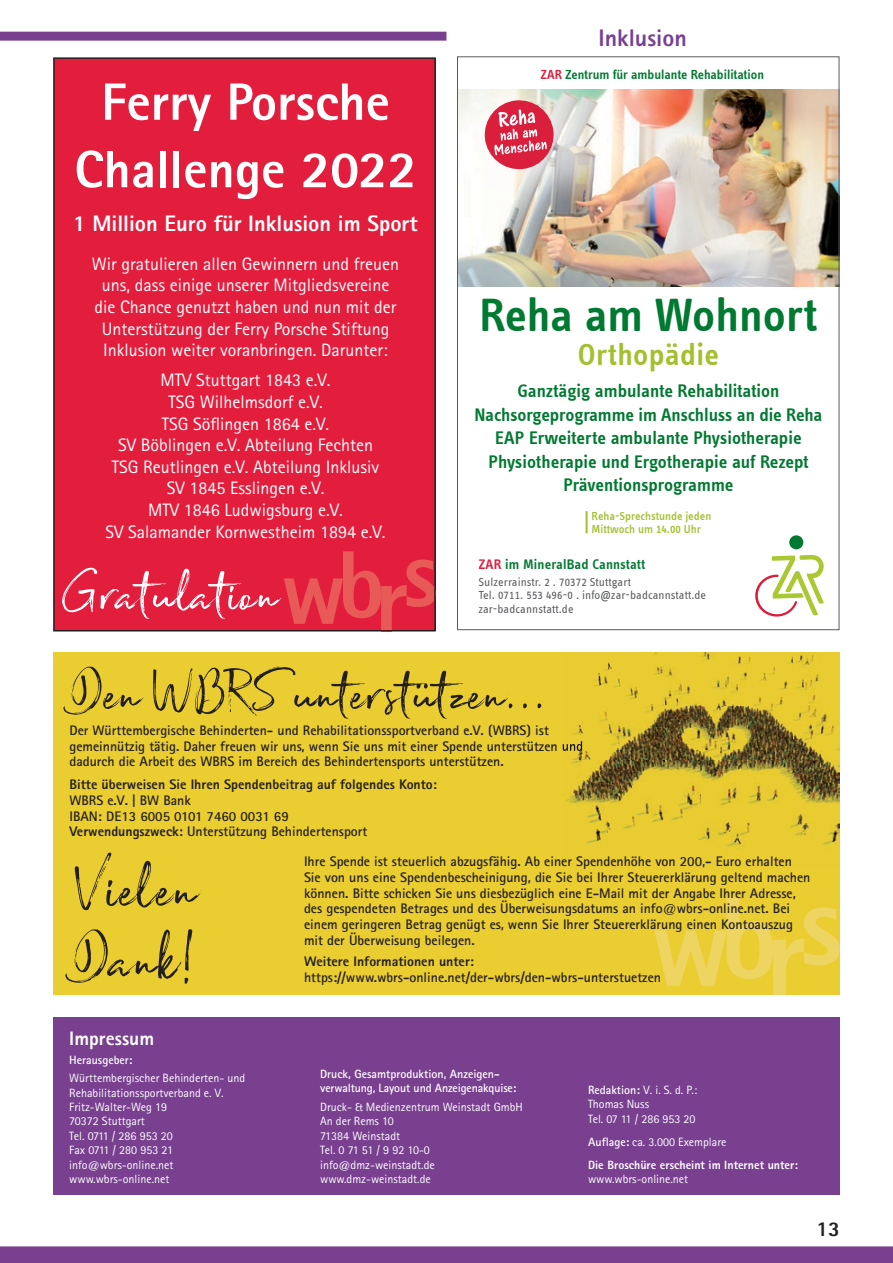
<style>
.page{position:relative;width:893px;height:1263px;background:#fff}
.page>*{position:absolute;margin:0;border:0;box-sizing:border-box;transform-origin:0 0}
.t1{font:74.85px/70.7px "Broadcast Matter";letter-spacing:-.01em;color:#231f20}
.t2{font:67.35px "Broadcast Matter";color:#231f20}
.t3{font:67.35px "Broadcast Matter";color:#fff}
.t4{font:800 52.5px/67.5px "Rotis Sans Serif";color:#fff;text-align:center}
.t5{font:48px "Info Text Semibold Tf";color:#007931}
.t6{font:31.5px "Info Text Semibold Tf";letter-spacing:.01em;color:#a2c02f}
.t7{font:800 24px "Rotis Sans Serif";color:#794090}
.t8{font:800 22.5px "Rotis Sans Serif";color:#fff}
.t9{font:800 21px "Rotis Sans Serif";color:#231f20}
.t10{font:800 19.5px "Rotis Sans Serif";color:#fff}
.t11{font:18.75px/23.4px "Info Text Semibold Tf";letter-spacing:-.005em;color:#007931;text-align:center}
.t12{font:18px/21.6px "Rotis Sans Serif";color:#fff;text-align:center}
.t13{font:14.25px "Info Text Semibold Tf";letter-spacing:.01em;color:#007931}
.t14{font:700 13.95px/15.8px "Rotis Sans Serif";color:#231f20}
.t15{font:800 13.95px "Rotis Sans Serif";color:#231f20}
.t16{font:700 13.8px/15.6px "Rotis Sans Serif";color:#231f20}
.t17{font:800 13.8px "Rotis Sans Serif";color:#231f20}
.t18{font:13.5px "Info Text Semibold Tf";color:#007931}
.t19{font:12px/14.4px "Rotis Sans Serif";color:#fff}
.t20{font:12px/13.5px "Info Text Regular Tf";letter-spacing:.01em;color:#58595b}
.t21{font:700 12px/14.4px "Rotis Sans Serif";color:#fff}
.t22{font:800 12px/23px "Rotis Sans Serif";color:#fff}
.t23{font:12px/13.5px "Info Text Medium Tf";color:#a2c02f}
.s1{color:#da1f3d}
.s2{font-weight:800}
.s3{font-weight:700}
.s4{font-weight:400}
</style>
<div class="page">
<div style="left:0;top:32px;width:446px;height:9px;background:#794090"></div>
<div style="left:0;top:1246px;width:893px;height:17px;background:#794090"></div>
<div style="left:53px;top:57px;width:383px;height:574px;background:#e31d3c"></div>
<div style="left:53px;top:1017px;width:787px;height:178px;background:#794090"></div>
<div style="left:53px;top:653px;width:787px;height:342px;background:#eacd30"></div>
<img style="left:565px;top:653px;width:275px;height:194px">
<img style="left:563px;top:741px;width:20px;height:13px">
<svg style="left:654px;top:897px;width:186px;height:98px"></svg>
<svg style="left:284px;top:551px;width:152px;height:81px"></svg>
<hr style="left:586px;top:511px;width:2px;height:22px;background:#a2c02f">
<img style="left:459px;top:90px;width:381px;height:196px">
<div style="left:789px;top:535px;width:14px;height:14px;background:#007931;border-radius:50%"></div>
<svg style="left:755px;top:555px;width:69px;height:62px"></svg>
<svg style="left:483px;top:99px;width:72px;height:72px"></svg>
<h3 class="t7" style="left:598px;top:22px;width:90px">Inklusion</h3>
<h3 class="t4" style="left:74px;top:68px;width:344px">Ferry Porsche<br>Challenge 2022</h3>
<h3 class="t8" style="left:73px;top:209px;width:346px">1 Million Euro für Inklusion im Sport</h3>
<p class="t12" style="left:92px;top:253px;width:309px">Wir gratulieren allen Gewinnern und freuen uns, dass einige unserer Mitgliedsvereine die Chance genutzt haben und nun mit der Unterstützung der Ferry Porsche Stiftung Inklusion weiter voranbringen. Darunter:</p>
<p class="t12" style="left:106px;top:369px;width:281px">MTV Stuttgart 1843 e.V.<br>TSG Wilhelmsdorf e.V.<br>TSG Söflingen 1864 e.V.<br>SV Böblingen e.V. Abteilung Fechten<br>TSG Reutlingen e.V. Abteilung Inklusiv<br>SV 1845 Esslingen e.V.<br>MTV 1846 Ludwigsburg e.V.<br>SV Salamander Kornwestheim 1894 e.V.</p>
<h2 class="t3" style="left:63px;top:553px;width:216px">Gratulation</h2>
<p class="t18" style="left:540px;top:67px;width:225px"><span class="s1">ZAR</span> Zentrum für ambulante Rehabilitation</p>
<h3 class="t5" style="left:480px;top:288px;width:339px">Reha am Wohnort</h3>
<h3 class="t6" style="left:578px;top:337px;width:142px">Orthopädie</h3>
<h3 class="t11" style="left:474px;top:379px;width:349px">Ganztägig ambulante Rehabilitation Nachsorgeprogramme im Anschluss an die Reha EAP Erweiterte ambulante Physiotherapie Physiotherapie und Ergotherapie auf Rezept Präventionsprogramme</h3>
<p class="t23" style="left:591px;top:509px;width:121px">Reha-Sprechstunde jeden<br>Mittwoch um 14.00 Uhr</p>
<p class="t13" style="left:478px;top:557px;width:168px"><span class="s1">ZAR</span> im MineralBad Cannstatt</p>
<p class="t20" style="left:478px;top:575px;width:229px">Sulzerrainstr. 2 . 70372 Stuttgart<br>Tel. 0711. 553 496-0 . info@zar-badcannstatt.de zar-badcannstatt.de</p>
<h2 class="t2" style="left:69px;top:653px;width:479px">Den WBRS unterstützen...</h2>
<p class="t16" style="left:69px;top:722px;width:515px">Der Württembergische Behinderten- und Rehabilitationssportverband e.V. (WBRS) ist gemeinnützig tätig. Daher freuen wir uns, wenn Sie uns mit einer Spende unterstützen und dadurch die Arbeit des WBRS im Bereich des Behindertensports unterstützen.</p>
<p class="t17" style="left:69px;top:776px;width:369px">Bitte überweisen Sie Ihren Spendenbeitrag auf folgendes Konto:</p>
<p class="t16" style="left:69px;top:792px;width:299px">WBRS e.V. | BW Bank<br>IBAN: DE13 6005 0101 7460 0031 69<br><span class="s2">Verwendungszweck:</span> Unterstützung Behindertensport</p>
<h1 class="t1" style="left:72px;top:856px;width:130px">Vielen<br>Dank!</h1>
<p class="t14" style="left:304px;top:853px;width:508px">Ihre Spende ist steuerlich abzugsfähig. Ab einer Spendenhöhe von 200,- Euro erhalten Sie von uns eine Spendenbescheinigung, die Sie bei Ihrer Steuererklärung geltend machen können. Bitte schicken Sie uns diesbezüglich eine E-Mail mit der Angabe Ihrer Adresse, des gespendeten Betrages und des Überweisungsdatums an info@wbrs-online.net. Bei einem geringeren Betrag genügt es, wenn Sie Ihrer Steuererklärung einen Kontoauszug mit der Überweisung beilegen.</p>
<p class="t15" style="left:304px;top:952px;width:172px">Weitere Informationen unter:</p>
<p class="t14" style="left:304px;top:969px;width:358px">https://www.wbrs-online.net/der-wbrs/den-wbrs-unterstuetzen</p>
<h3 class="t10" style="left:69px;top:1026px;width:86px">Impressum</h3>
<p class="t21" style="left:69px;top:1052px;width:65px">Herausgeber:</p>
<p class="t19" style="left:69px;top:1071px;width:177px">Württembergischer Behinderten- und<br>Rehabilitationssportverband e. V.<br>Fritz-Walter-Weg 19<br>70372 Stuttgart<br>Tel. 0711 / 286 953 20<br>Fax 0711 / 280 953 21 info@wbrs-online.net www.wbrs-online.net</p>
<p class="t21" style="left:320px;top:1066px;width:198px">Druck, Gesamtproduktion, Anzeigen&shy;verwaltung, Layout und Anzeigenakquise:</p>
<p class="t19" style="left:320px;top:1099px;width:204px">Druck- &amp; Medienzentrum Weinstadt GmbH<br>An der Rems 10<br>71384 Weinstadt<br>Tel. 0 71 51 / 9 92 10-0 info@dmz-weinstadt.de www.dmz-weinstadt.de</p>
<p class="t19" style="left:588px;top:1082px;width:111px"><span class="s3">Redaktion:</span> V. i. S. d. P.:<br>Thomas Nuss<br>Tel. 07 11 / 286 953 20</p>
<p class="t22" style="left:588px;top:1130px;width:211px"><span class="s3">Auflage:</span> <span class="s4">ca. 3.000 Exemplare<br></span>Die Broschüre erscheint im Internet unter:</p>
<p class="t19" style="left:588px;top:1171px;width:102px">www.wbrs-online.net</p>
<h3 class="t9" style="left:816px;top:1216px;width:25px">13</h3>
</div>
